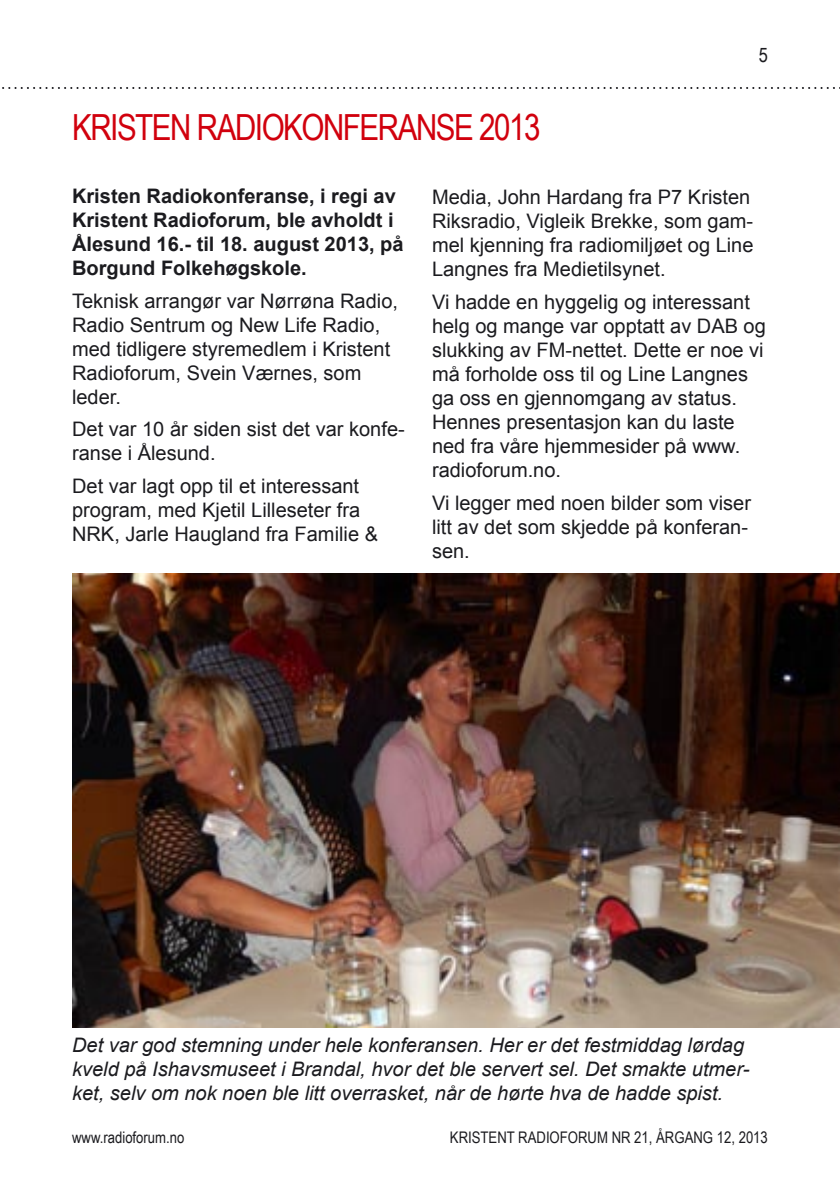
<style>
.page{position:relative;width:840px;height:1191px;background:#fff}
.page>*{position:absolute;margin:0;border:0;box-sizing:border-box;transform-origin:0 0}
.Tittel_Overskrift{font:36px "Arial Narrow";letter-spacing:-.04em;color:#d1000d}
.Kolonnetittel{font:20px/24px "Arial";color:#1b1b1f}
.Kolonnetittel-2{font:italic 20px/24px "Arial";color:#1b1b1f}
.Kolonnetittel-3{font:700 20px/24px "Arial";color:#1b1b1f}
.t1{font:20px "Arial Narrow";color:#1b1b1f}
.t2{font:16px "Arial Narrow";color:#1b1b1f}
</style>
<div class="page">
<svg style="left:2px;top:87px;width:838px;height:2px"></svg>
<img style="left:72px;top:574px;width:767px;height:453px">
<p class="Tittel_Overskrift" style="left:72px;top:100px;width:470px">KRISTEN RADIOKONFERANSE 2013</p>
<p class="t1" style="left:758px;top:41px;width:11px">5</p>
<p class="Kolonnetittel-3" style="left:72px;top:185px;width:333px">Kristen Radiokonferanse, i regi av<br>Kristent Radioforum, ble avholdt i<br>Ålesund 16.- til 18. august 2013, på<br>Borgund Folkehøgskole.</p>
<p class="Kolonnetittel" style="left:72px;top:289px;width:327px">Teknisk arrangør var Nørrøna Radio,<br>Radio Sentrum og New Life Radio, med tidligere styremedlem i Kristent<br>Radioforum, Svein Værnes, som leder.</p>
<p class="Kolonnetittel" style="left:72px;top:417px;width:334px">Det var 10 år siden sist det var konfe&shy;ranse i Ålesund.</p>
<p class="Kolonnetittel" style="left:72px;top:474px;width:307px">Det var lagt opp til et interessant program, med Kjetil Lilleseter fra<br>NRK, Jarle Haugland fra Familie &amp;</p>
<p class="Kolonnetittel" style="left:432px;top:185px;width:323px">Media, John Hardang fra P7 Kristen Riksradio, Vigleik Brekke, som gam&shy;mel kjenning fra radiomiljøet og Line Langnes fra Medietilsynet.</p>
<p class="Kolonnetittel" style="left:432px;top:290px;width:335px">Vi hadde en hyggelig og interessant helg og mange var opptatt av DAB og slukking av FM-nettet. Dette er noe vi må forholde oss til og Line Langnes ga oss en gjennomgang av status.<br>Hennes presentasjon kan du laste ned fra våre hjemmesider på www. radioforum.no.</p>
<p class="Kolonnetittel" style="left:432px;top:490px;width:320px">Vi legger med noen bilder som viser litt av det som skjedde på konferan&shy;sen.</p>
<p class="Kolonnetittel-2" style="left:72px;top:1033px;width:678px">Det var god stemning under hele konferansen. Her er det festmiddag lørdag kveld på Ishavsmuseet i Brandal, hvor det ble servert sel. Det smakte utmer&shy;ket, selv om nok noen ble litt overrasket, når de hørte hva de hadde spist.</p>
<p class="t2" style="left:72px;top:1125px;width:114px">www.radioforum.no</p>
<p class="t2" style="left:449px;top:1125px;width:319px">KRISTENT RADIOFORUM NR 21, ÅRGANG 12, 2013</p>
</div>
